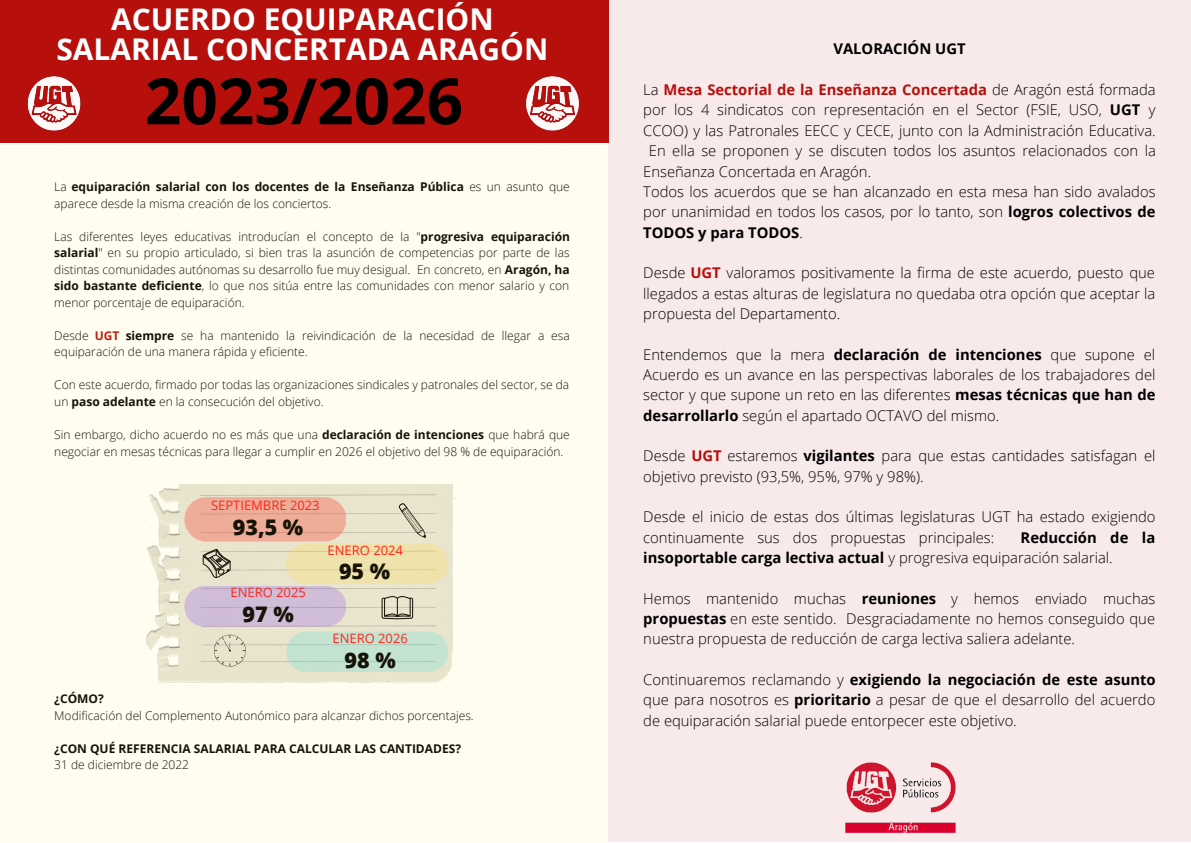
<style>
.page{position:relative;width:1191px;height:843px;background:#fff}
.page>*{position:absolute;margin:0;border:0;box-sizing:border-box;transform-origin:0 0}
.t1{font:700 63.8px "Open Sans";color:#000}
.t2{font:700 29.9px/30.6px "Open Sans";color:#fff;text-align:center}
.t3{font:800 21.5px "Open Sans";color:#000}
.t4{font:300 14.8px/20.3px "Open Sans";color:#000;text-align:justify}
.t5{font:700 14.8px/20.3px "Open Sans";color:#000}
.t6{font:700 14.8px "Open Sans";color:#b60f0c}
.t7{font:13px "Open Sans";color:#ff1616}
.t8{font:300 12px/16.5px "Open Sans";color:#000}
.t9{font:700 12px "Open Sans";color:#000}
.s1{font-weight:700}
.s2{font-weight:700;color:#b60f0c}
.s3{font-weight:300;color:#000}
.s4{font-weight:300}
</style>
<div class="page">
<div style="left:0;top:0;width:608px;height:143px;background:#b60f0c"></div>
<img style="left:27px;top:76px;width:54px;height:55px">
<img style="left:526px;top:76px;width:53px;height:55px">
<div style="left:608px;top:0;width:582px;height:841px;background:#f8eaea"></div>
<svg style="left:0;top:144px;width:607px;height:698px;fill:#fffcf0"></svg>
<img style="left:845px;top:762px;width:111px;height:71px">
<h2 class="t2" style="left:56px;top:3px;width:493px">ACUERDO EQUIPARACIÓN<br>SALARIAL CONCERTADA ARAGÓN</h2>
<h1 class="t1" style="left:145px;top:56px;width:319px">2023/2026</h1>
<p class="t8" style="left:54px;top:178px;width:517px">La <span class="s1">equiparación salarial con los docentes de la Enseñanza Pública</span> es un asunto que aparece desde la misma creación de los conciertos.</p>
<p class="t8" style="left:54px;top:228px;width:517px;text-align:justify">Las diferentes leyes educativas introducían el concepto de la "<span class="s1">progresiva equiparación salarial</span>" en su propio articulado, si bien tras la asunción de competencias por parte de las distintas comunidades autónomas su desarrollo fue muy desigual. En concreto, en <span class="s1">Aragón, ha sido bastante deficiente</span>, lo que nos sitúa entre las comunidades con menor salario y con menor porcentaje de equiparación.</p>
<p class="t8" style="left:54px;top:327px;width:517px">Desde <span class="s2">UGT</span> <span class="s1">siempre</span> se ha mantenido la reivindicación de la necesidad de llegar a esa equiparación de una manera rápida y eficiente.</p>
<p class="t8" style="left:54px;top:376px;width:516px">Con este acuerdo, firmado por todas las organizaciones sindicales y patronales del sector, se da un <span class="s1">paso adelante</span> en la consecución del objetivo.</p>
<p class="t8" style="left:54px;top:426px;width:517px">Sin embargo, dicho acuerdo no es más que una <span class="s1">declaración de intenciones</span> que habrá que negociar en mesas técnicas para llegar a cumplir en 2026 el objetivo del 98 % de equiparación.</p>
<p class="t7" style="left:211px;top:495px;width:110px">SEPTIEMBRE 2023</p>
<h3 class="t3" style="left:233px;top:511px;width:72px">93,5 %</h3>
<p class="t7" style="left:230px;top:583px;width:77px">ENERO 2025</p>
<h3 class="t3" style="left:242px;top:599px;width:53px">97 %</h3>
<p class="t7" style="left:327px;top:541px;width:77px">ENERO 2024</p>
<h3 class="t3" style="left:339px;top:556px;width:53px">95 %</h3>
<p class="t7" style="left:332px;top:628px;width:77px">ENERO 2026</p>
<h3 class="t3" style="left:344px;top:644px;width:53px">98 %</h3>
<p class="t9" style="left:54px;top:690px;width:51px">¿CÓMO?</p>
<p class="t8" style="left:54px;top:706px;width:421px">Modificación del Complemento Autonómico para alcanzar dichos porcentajes.</p>
<p class="t9" style="left:54px;top:739px;width:408px">¿CON QUÉ REFERENCIA SALARIAL PARA CALCULAR LAS CANTIDADES?</p>
<p class="t8" style="left:54px;top:756px;width:136px">31 de diciembre de 2022</p>
<p class="t5" style="left:833px;top:39px;width:134px">VALORACIÓN UGT</p>
<p class="t6" style="left:643px;top:79px;width:514px"><span class="s3">La</span> Mesa Sectorial de la Enseñanza Concertada <span class="s3">de Aragón está formada</span></p>
<p class="t4" style="left:643px;top:99px;width:514px">por los 4 sindicatos con representación en el Sector (FSIE, USO, <span class="s1">UGT</span> y</p>
<p class="t4" style="left:643px;top:120px;width:514px">CCOO) y las Patronales EECC y CECE, junto con la Administración Educativa.</p>
<p class="t4" style="left:649px;top:140px;width:508px">En ella se proponen y se discuten todos los asuntos relacionados con la</p>
<p class="t4" style="left:643px;top:160px;width:229px">Enseñanza Concertada en Aragón.</p>
<p class="t4" style="left:643px;top:181px;width:513px">Todos los acuerdos que se han alcanzado en esta mesa han sido avalados</p>
<p class="t4" style="left:643px;top:201px;width:513px">por unanimidad en todos los casos, por lo tanto, son <span class="s1">logros colectivos de</span></p>
<p class="t5" style="left:643px;top:221px;width:161px">TODOS y para TODOS<span class="s4">.</span></p>
<p class="t4" style="left:643px;top:262px;width:513px">Desde <span class="s2">UGT</span> valoramos positivamente la firma de este acuerdo, puesto que llegados a estas alturas de legislatura no quedaba otra opción que aceptar la propuesta del Departamento.</p>
<p class="t4" style="left:643px;top:343px;width:513px">Entendemos que la mera <span class="s1">declaración de intenciones</span> que supone el Acuerdo es un avance en las perspectivas laborales de los trabajadores del sector y que supone un reto en las diferentes <span class="s1">mesas técnicas que han de desarrollarlo</span> según el apartado OCTAVO del mismo.</p>
<p class="t4" style="left:643px;top:445px;width:513px">Desde <span class="s2">UGT</span> estaremos <span class="s1">vigilantes</span> para que estas cantidades satisfagan el objetivo previsto (93,5%, 95%, 97% y 98%).</p>
<p class="t4" style="left:643px;top:506px;width:513px">Desde el inicio de estas dos últimas legislaturas UGT ha estado exigiendo continuamente sus dos propuestas principales:</p>
<p class="t5" style="left:643px;top:526px;width:513px;text-indent:377px">Reducción de la insoportable carga lectiva actual <span class="s4">y progresiva equiparación salarial.</span></p>
<p class="t4" style="left:643px;top:587px;width:513px">Hemos mantenido muchas <span class="s1">reuniones</span> y hemos enviado muchas <span class="s1">propuestas</span> en este sentido. Desgraciadamente no hemos conseguido que nuestra propuesta de reducción de carga lectiva saliera adelante.</p>
<p class="t4" style="left:643px;top:669px;width:514px">Continuaremos reclamando y <span class="s1">exigiendo la negociación de este asunto </span>que para nosotros es <span class="s1">prioritario</span> a pesar de que el desarrollo del acuerdo de equiparación salarial puede entorpecer este objetivo.</p>
</div>
